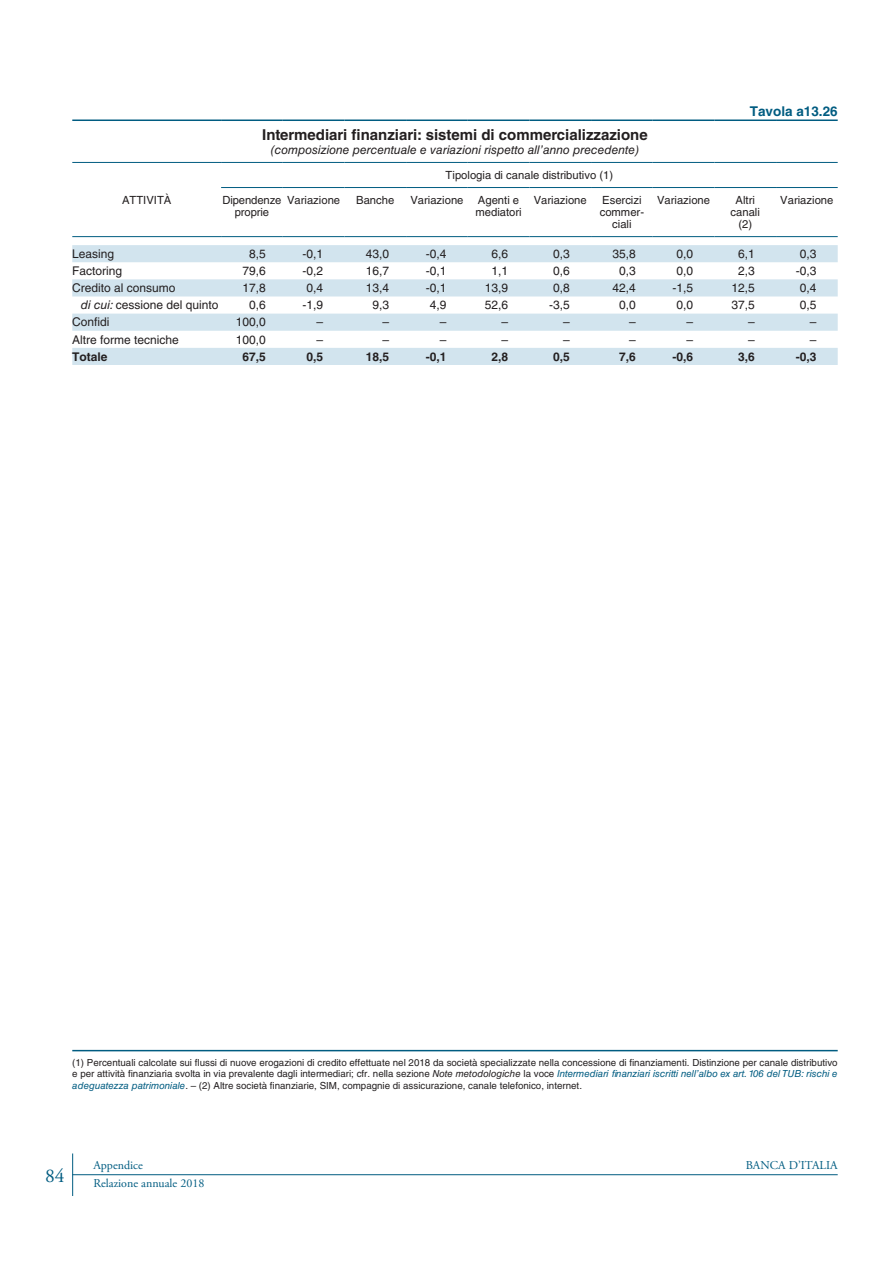
<style>
.page{position:relative;width:893px;height:1263px;background:#fff}
.page>*{position:absolute;margin:0;border:0;box-sizing:border-box;transform-origin:0 0}
.t1{font:19.5px "Adobe Garamond Pro";color:#005c81}
.Titolo{font:700 15px "Helvetica LT Std";color:#231f20}
.Tavola__numero{font:700 13.5px "Helvetica LT Std";color:#005c81}
.Numeri{font:12px "Helvetica LT Std";color:#231f20}
.Colonnino{font:12px "Helvetica LT Std";color:#231f20}
.Titolo__corsivo{font:italic 12px "Helvetica LT Std";color:#231f20}
.t2{font:12px "Adobe Garamond Pro";color:#005c81}
.Numeri-2{font:700 12px "Helvetica LT Std";color:#231f20}
.Colonnino-2{font:700 12px "Helvetica LT Std";color:#231f20}
.Testatina{font:11.25px/12px "Helvetica LT Std";color:#231f20;text-align:center}
.Nota{font:9.75px/11.2px "Helvetica LT Std";color:#231f20;text-align:justify}
.s1{font-style:italic}
.s2{font-style:italic;color:#005c81}
</style>
<div class="page">
<hr style="left:72px;top:1174px;width:766px;height:1px;background:#005c81">
<hr style="left:72px;top:1153px;width:1px;height:43px;background:#005c81">
<svg style="left:72px;top:245px;width:766px;height:120px;fill:#d2e4ee"></svg>
<hr style="left:72px;top:119px;width:149px;height:2px;background:#005c81">
<hr style="left:221px;top:119px;width:62px;height:2px;background:#005c81">
<hr style="left:283px;top:119px;width:61px;height:2px;background:#005c81">
<hr style="left:344px;top:119px;width:62px;height:2px;background:#005c81">
<hr style="left:406px;top:119px;width:62px;height:2px;background:#005c81">
<hr style="left:468px;top:119px;width:61px;height:2px;background:#005c81">
<hr style="left:529px;top:119px;width:62px;height:2px;background:#005c81">
<hr style="left:591px;top:119px;width:62px;height:2px;background:#005c81">
<hr style="left:653px;top:119px;width:61px;height:2px;background:#005c81">
<hr style="left:714px;top:119px;width:62px;height:2px;background:#005c81">
<hr style="left:776px;top:119px;width:62px;height:2px;background:#005c81">
<hr style="left:72px;top:162px;width:149px;height:1px;background:#005c81">
<hr style="left:221px;top:162px;width:62px;height:1px;background:#005c81">
<hr style="left:283px;top:162px;width:61px;height:1px;background:#005c81">
<hr style="left:344px;top:162px;width:62px;height:1px;background:#005c81">
<hr style="left:406px;top:162px;width:62px;height:1px;background:#005c81">
<hr style="left:468px;top:162px;width:61px;height:1px;background:#005c81">
<hr style="left:529px;top:162px;width:62px;height:1px;background:#005c81">
<hr style="left:591px;top:162px;width:62px;height:1px;background:#005c81">
<hr style="left:653px;top:162px;width:61px;height:1px;background:#005c81">
<hr style="left:714px;top:162px;width:62px;height:1px;background:#005c81">
<hr style="left:776px;top:162px;width:62px;height:1px;background:#005c81">
<hr style="left:221px;top:187px;width:62px;height:1px;background:#005c81">
<hr style="left:283px;top:187px;width:61px;height:1px;background:#005c81">
<hr style="left:344px;top:187px;width:62px;height:1px;background:#005c81">
<hr style="left:406px;top:187px;width:62px;height:1px;background:#005c81">
<hr style="left:468px;top:187px;width:61px;height:1px;background:#005c81">
<hr style="left:529px;top:187px;width:62px;height:1px;background:#005c81">
<hr style="left:591px;top:187px;width:62px;height:1px;background:#005c81">
<hr style="left:653px;top:187px;width:61px;height:1px;background:#005c81">
<hr style="left:714px;top:187px;width:62px;height:1px;background:#005c81">
<hr style="left:776px;top:187px;width:62px;height:1px;background:#005c81">
<hr style="left:72px;top:236px;width:149px;height:1px;background:#005c81">
<hr style="left:221px;top:236px;width:62px;height:1px;background:#005c81">
<hr style="left:283px;top:236px;width:61px;height:1px;background:#005c81">
<hr style="left:344px;top:236px;width:62px;height:1px;background:#005c81">
<hr style="left:406px;top:236px;width:62px;height:1px;background:#005c81">
<hr style="left:468px;top:236px;width:61px;height:1px;background:#005c81">
<hr style="left:529px;top:236px;width:62px;height:1px;background:#005c81">
<hr style="left:591px;top:236px;width:62px;height:1px;background:#005c81">
<hr style="left:653px;top:236px;width:61px;height:1px;background:#005c81">
<hr style="left:714px;top:236px;width:62px;height:1px;background:#005c81">
<hr style="left:776px;top:236px;width:62px;height:1px;background:#005c81">
<hr style="left:72px;top:1050px;width:766px;height:1px;background:#005c81">
<p class="Testatina" style="left:122px;top:194px;width:51px">ATTIVITÀ</p>
<p class="Titolo" style="left:262px;top:125px;width:387px">Intermediari finanziari: sistemi di commercializzazione</p>
<p class="Titolo__corsivo" style="left:271px;top:143px;width:370px">(composizione percentuale e variazioni rispetto all’anno precedente)</p>
<p class="Testatina" style="left:446px;top:169px;width:169px">Tipologia di canale distributivo (1)</p>
<p class="Tavola__numero" style="left:750px;top:103px;width:89px">Tavola a13.26</p>
<p class="Testatina" style="left:222px;top:194px;width:61px">Dipendenze proprie</p>
<p class="Testatina" style="left:287px;top:194px;width:55px">Variazione</p>
<p class="Testatina" style="left:356px;top:194px;width:40px">Banche</p>
<p class="Testatina" style="left:410px;top:194px;width:55px">Variazione</p>
<p class="Testatina" style="left:475px;top:194px;width:48px;text-align:left">Agenti e mediatori</p>
<p class="Testatina" style="left:534px;top:194px;width:55px">Variazione</p>
<p class="Testatina" style="left:600px;top:194px;width:46px">Esercizi commer&shy;ciali</p>
<p class="Testatina" style="left:657px;top:194px;width:55px">Variazione</p>
<p class="Testatina" style="left:730px;top:194px;width:31px">Altri canali</p>
<p class="Testatina" style="left:738px;top:218px;width:15px">(2)</p>
<p class="Testatina" style="left:780px;top:194px;width:55px">Variazione</p>
<p class="Colonnino" style="left:72px;top:247px;width:44px">Leasing</p>
<p class="Numeri" style="left:249px;top:247px;width:18px">8,5</p>
<p class="Numeri" style="left:302px;top:247px;width:22px">-0,1</p>
<p class="Numeri" style="left:366px;top:247px;width:25px">43,0</p>
<p class="Numeri" style="left:426px;top:247px;width:22px">-0,4</p>
<p class="Numeri" style="left:491px;top:247px;width:18px">6,6</p>
<p class="Numeri" style="left:553px;top:247px;width:18px">0,3</p>
<p class="Numeri" style="left:612px;top:247px;width:25px">35,8</p>
<p class="Numeri" style="left:676px;top:247px;width:18px">0,0</p>
<p class="Numeri" style="left:738px;top:247px;width:18px">6,1</p>
<p class="Numeri" style="left:800px;top:247px;width:18px">0,3</p>
<p class="Colonnino" style="left:72px;top:264px;width:52px">Factoring</p>
<p class="Numeri" style="left:242px;top:264px;width:25px">79,6</p>
<p class="Numeri" style="left:302px;top:264px;width:22px">-0,2</p>
<p class="Numeri" style="left:366px;top:264px;width:25px">16,7</p>
<p class="Numeri" style="left:426px;top:264px;width:22px">-0,1</p>
<p class="Numeri" style="left:491px;top:264px;width:18px">1,1</p>
<p class="Numeri" style="left:553px;top:264px;width:18px">0,6</p>
<p class="Numeri" style="left:619px;top:264px;width:18px">0,3</p>
<p class="Numeri" style="left:676px;top:264px;width:18px">0,0</p>
<p class="Numeri" style="left:738px;top:264px;width:18px">2,3</p>
<p class="Numeri" style="left:796px;top:264px;width:22px">-0,3</p>
<p class="Colonnino" style="left:72px;top:281px;width:105px">Credito al consumo</p>
<p class="Numeri" style="left:242px;top:281px;width:25px">17,8</p>
<p class="Numeri" style="left:306px;top:281px;width:18px">0,4</p>
<p class="Numeri" style="left:366px;top:281px;width:25px">13,4</p>
<p class="Numeri" style="left:426px;top:281px;width:22px">-0,1</p>
<p class="Numeri" style="left:485px;top:281px;width:25px">13,9</p>
<p class="Numeri" style="left:553px;top:281px;width:18px">0,8</p>
<p class="Numeri" style="left:612px;top:281px;width:25px">42,4</p>
<p class="Numeri" style="left:672px;top:281px;width:22px">-1,5</p>
<p class="Numeri" style="left:731px;top:281px;width:25px">12,5</p>
<p class="Numeri" style="left:800px;top:281px;width:18px">0,4</p>
<p class="Colonnino" style="left:81px;top:298px;width:139px"><span class="s1">di cui:</span> cessione del quinto</p>
<p class="Numeri" style="left:249px;top:298px;width:18px">0,6</p>
<p class="Numeri" style="left:302px;top:298px;width:22px">-1,9</p>
<p class="Numeri" style="left:372px;top:298px;width:18px">9,3</p>
<p class="Numeri" style="left:430px;top:298px;width:18px">4,9</p>
<p class="Numeri" style="left:485px;top:298px;width:25px">52,6</p>
<p class="Numeri" style="left:549px;top:298px;width:22px">-3,5</p>
<p class="Numeri" style="left:619px;top:298px;width:18px">0,0</p>
<p class="Numeri" style="left:676px;top:298px;width:18px">0,0</p>
<p class="Numeri" style="left:731px;top:298px;width:25px">37,5</p>
<p class="Numeri" style="left:800px;top:298px;width:18px">0,5</p>
<p class="Colonnino" style="left:72px;top:315px;width:39px">Confidi</p>
<p class="Numeri" style="left:236px;top:315px;width:32px">100,0</p>
<p class="Numeri" style="left:316px;top:315px;width:8px">–</p>
<p class="Numeri" style="left:382px;top:315px;width:8px">–</p>
<p class="Numeri" style="left:440px;top:315px;width:8px">–</p>
<p class="Numeri" style="left:501px;top:315px;width:8px">–</p>
<p class="Numeri" style="left:563px;top:315px;width:8px">–</p>
<p class="Numeri" style="left:629px;top:315px;width:8px">–</p>
<p class="Numeri" style="left:686px;top:315px;width:8px">–</p>
<p class="Numeri" style="left:748px;top:315px;width:8px">–</p>
<p class="Numeri" style="left:810px;top:315px;width:8px">–</p>
<p class="Colonnino" style="left:72px;top:332px;width:108px">Altre forme tecniche</p>
<p class="Numeri" style="left:236px;top:332px;width:32px">100,0</p>
<p class="Numeri" style="left:316px;top:332px;width:8px">–</p>
<p class="Numeri" style="left:382px;top:332px;width:8px">–</p>
<p class="Numeri" style="left:440px;top:332px;width:8px">–</p>
<p class="Numeri" style="left:501px;top:332px;width:8px">–</p>
<p class="Numeri" style="left:563px;top:332px;width:8px">–</p>
<p class="Numeri" style="left:629px;top:332px;width:8px">–</p>
<p class="Numeri" style="left:686px;top:332px;width:8px">–</p>
<p class="Numeri" style="left:748px;top:332px;width:8px">–</p>
<p class="Numeri" style="left:810px;top:332px;width:8px">–</p>
<p class="Colonnino-2" style="left:72px;top:349px;width:37px">Totale</p>
<p class="Numeri-2" style="left:242px;top:349px;width:25px">67,5</p>
<p class="Numeri-2" style="left:306px;top:349px;width:18px">0,5</p>
<p class="Numeri-2" style="left:366px;top:349px;width:25px">18,5</p>
<p class="Numeri-2" style="left:426px;top:349px;width:22px">-0,1</p>
<p class="Numeri-2" style="left:491px;top:349px;width:18px">2,8</p>
<p class="Numeri-2" style="left:553px;top:349px;width:18px">0,5</p>
<p class="Numeri-2" style="left:619px;top:349px;width:18px">7,6</p>
<p class="Numeri-2" style="left:672px;top:349px;width:22px">-0,6</p>
<p class="Numeri-2" style="left:738px;top:349px;width:18px">3,6</p>
<p class="Numeri-2" style="left:796px;top:349px;width:22px">-0,3</p>
<p class="Nota" style="left:72px;top:1057px;width:767px">(1) Percentuali calcolate sui flussi di nuove erogazioni di credito effettuate nel 2018 da società specializzate nella concessione di finanziamenti. Distinzione per canale distributivo e per attività finanziaria svolta in via prevalente dagli intermediari; cfr. nella sezione <span class="s1">Note metodologiche</span> la voce <span class="s2">Intermediari finanziari iscritti nell’albo ex art. 106 del TUB: rischi e adeguatezza patrimoniale</span>. – (2) Altre società finanziarie, SIM, compagnie di assicurazione, canale telefonico, internet.</p>
<h1 class="t1" style="left:45px;top:1164px;width:21px">84</h1>
<p class="t2" style="left:94px;top:1158px;width:51px">Appendice</p>
<p class="t2" style="left:746px;top:1158px;width:93px">BANCA D’ITALIA</p>
<p class="t2" style="left:94px;top:1176px;width:112px">Relazione annuale 2018</p>
</div>
